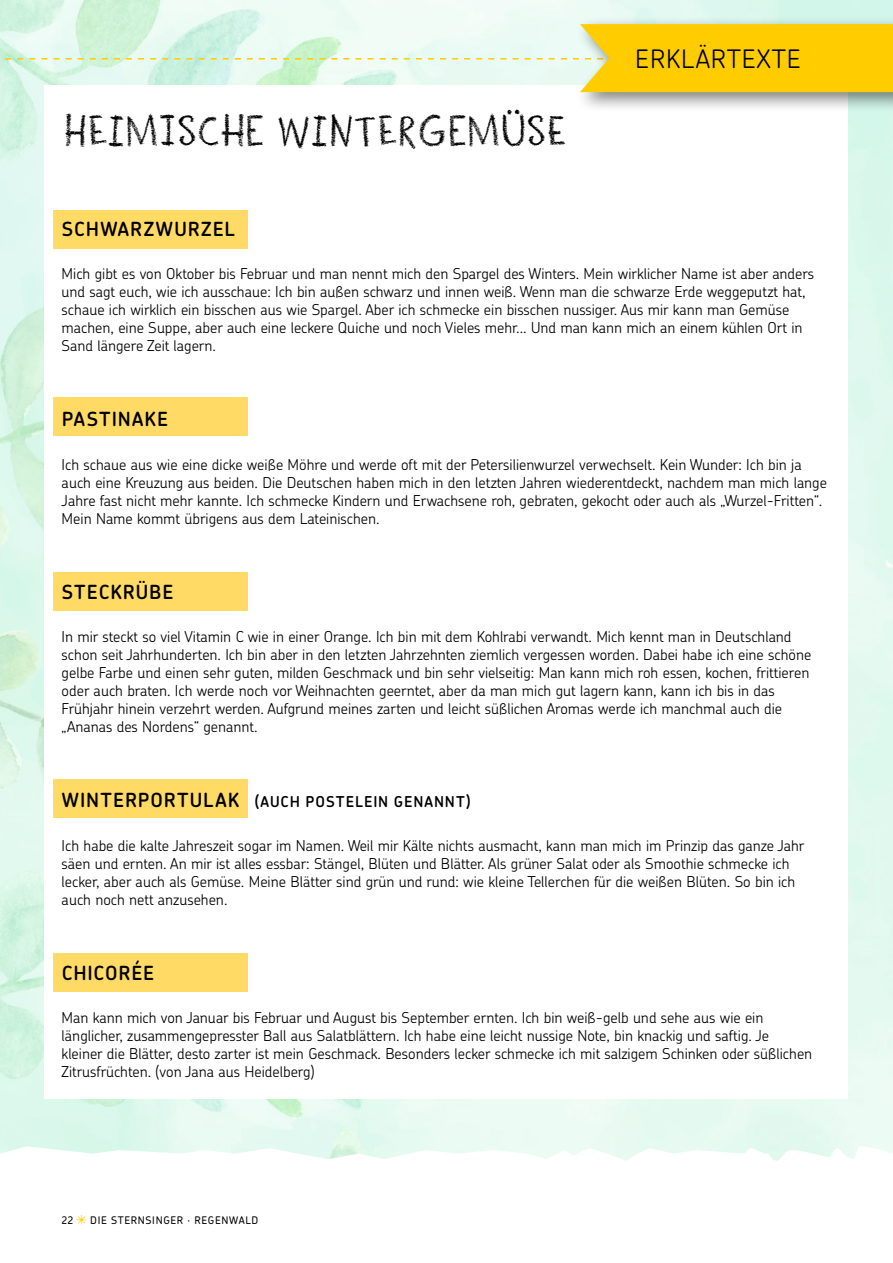
<style>
.page{position:relative;width:893px;height:1263px;background:#fff}
.page>*{position:absolute;margin:0;border:0;box-sizing:border-box;transform-origin:0 0}
.t1{font:37.5px "Sternsinger";color:#000}
.t2{font:300 25.5px "Chevin Pro";letter-spacing:.035em;color:#000}
.t3{font:600 19.5px "Chevin Pro";letter-spacing:.05em;color:#000}
.t4{font:300 15px/18px "Chevin Pro";color:#000}
.t5{font:600 15px "Chevin Pro";letter-spacing:.06em;color:#000}
.t6{font:500 10.5px "Chevin Pro";letter-spacing:.065em;color:#000}
.s1{font-size:19.5px}
.s2{font-family:"Sternsinger";font-weight:400;color:#fc0}
</style>
<div class="page">
<div style="left:53px;top:210px;width:194px;height:39px;background:#ffdb65"></div>
<div style="left:574px;top:16px;width:319px;height:96px;background:#000;opacity:.5"></div>
<svg style="left:0;top:24px;width:893px;height:68px;background:#ece89c"></svg>
<div style="left:53px;top:397px;width:194px;height:38px;background:#ffdb65"></div>
<div style="left:53px;top:572px;width:194px;height:39px;background:#ffdb65"></div>
<div style="left:53px;top:780px;width:194px;height:38px;background:#ffdb65"></div>
<div style="left:53px;top:953px;width:194px;height:38px;background:#ffdb65"></div>
<h1 class="t1" style="left:64px;top:104px;width:504px">HEIMISCHE WINTERGEMÜSE</h1>
<h2 class="t2" style="left:635px;top:41px;width:167px">ERKLÄRTEXTE</h2>
<h3 class="t3" style="left:62px;top:216px;width:175px">SCHWARZWURZEL</h3>
<p class="t4" style="left:62px;top:264px;width:754px">Mich gibt es von Oktober bis Februar und man nennt mich den Spargel des Winters. Mein wirklicher Name ist aber anders und sagt euch, wie ich ausschaue: Ich bin außen schwarz und innen weiß. Wenn man die schwarze Erde weggeputzt hat, schaue ich wirklich ein bisschen aus wie Spargel. Aber ich schmecke ein bisschen nussiger. Aus mir kann man Gemüse machen, eine Suppe, aber auch eine leckere Quiche und noch Vieles mehr... Und man kann mich an einem kühlen Ort in Sand längere Zeit lagern.</p>
<h3 class="t3" style="left:62px;top:406px;width:108px">PASTINAKE</h3>
<p class="t4" style="left:62px;top:455px;width:767px">Ich schaue aus wie eine dicke weiße Möhre und werde oft mit der Petersilienwurzel verwechselt. Kein Wunder: Ich bin ja auch eine Kreuzung aus beiden. Die Deutschen haben mich in den letzten Jahren wiederentdeckt, nachdem man mich lange Jahre fast nicht mehr kannte. Ich schmecke Kindern und Erwachsene roh, gebraten, gekocht oder auch als „Wurzel-Fritten“.<br>Mein Name kommt übrigens aus dem Lateinischen.</p>
<h3 class="t3" style="left:62px;top:579px;width:113px">STECKRÜBE</h3>
<p class="t4" style="left:62px;top:627px;width:751px">In mir steckt so viel Vitamin C wie in einer Orange. Ich bin mit dem Kohlrabi verwandt. Mich kennt man in Deutschland schon seit Jahrhunderten. Ich bin aber in den letzten Jahrzehnten ziemlich vergessen worden. Dabei habe ich eine schöne gelbe Farbe und einen sehr guten, milden Geschmack und bin sehr vielseitig: Man kann mich roh essen, kochen, frittieren oder auch braten. Ich werde noch vor Weihnachten geerntet, aber da man mich gut lagern kann, kann ich bis in das Frühjahr hinein verzehrt werden. Aufgrund meines zarten und leicht süßlichen Aromas werde ich manchmal auch die „Ananas des Nordens“ genannt.</p>
<p class="t5" style="left:62px;top:792px;width:410px"><span class="s1">WINTERPORTULAK</span> (AUCH POSTELEIN GENANNT)</p>
<p class="t4" style="left:62px;top:836px;width:744px">Ich habe die kalte Jahreszeit sogar im Namen. Weil mir Kälte nichts ausmacht, kann man mich im Prinzip das ganze Jahr säen und ernten. An mir ist alles essbar: Stängel, Blüten und Blätter. Als grüner Salat oder als Smoothie schmecke ich lecker, aber auch als Gemüse. Meine Blätter sind grün und rund: wie kleine Tellerchen für die weißen Blüten. So bin ich auch noch nett anzusehen.</p>
<h3 class="t3" style="left:62px;top:960px;width:94px">CHICORÉE</h3>
<p class="t4" style="left:62px;top:1008px;width:752px">Man kann mich von Januar bis Februar und August bis September ernten. Ich bin weiß-gelb und sehe aus wie ein länglicher, zusammengepresster Ball aus Salatblättern. Ich habe eine leicht nussige Note, bin knackig und saftig. Je kleiner die Blätter, desto zarter ist mein Geschmack. Besonders lecker schmecke ich mit salzigem Schinken oder süßlichen Zitrusfrüchten. (von Jana aus Heidelberg)</p>
<p class="t6" style="left:62px;top:1213px;width:198px">22 <span class="s2">*</span> DIE STERNSINGER · REGENWALD</p>
</div>
